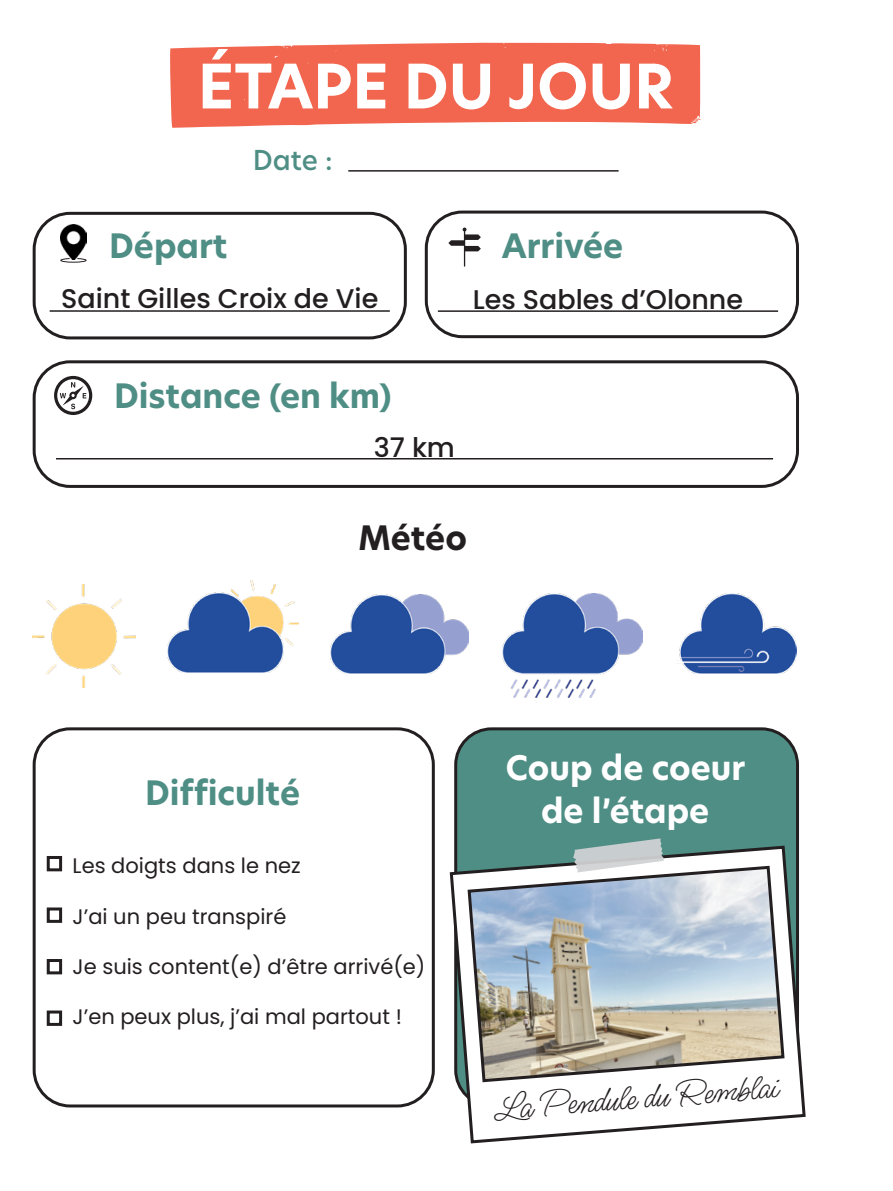
<style>
.page{position:relative;width:893px;height:1191px;background:#fff}
.page>*{position:absolute;margin:0;border:0;box-sizing:border-box;transform-origin:0 0}
._01_Titre{font:700 60px "New Hero";color:#fff}
._02_Sous_titre{font:36px "Ms Madi";color:#231f20}
._02_Sous_titre-2{font:700 33px "New Hero";color:#4f8e85}
._02_Sous_titre-3{font:700 33px "New Hero";color:#fff}
._02_Sous_titre-4{font:700 33px "New Hero";color:#231f20}
._02_Sous_titre-5{font:500 27px "Poppins";color:#231f20}
._02_Sous_titre-6{font:500 27px "New Hero";color:#4f8e85}
._01_bis_Sous_titre_é{font:21px "Poppins";color:#231f20}
</style>
<div class="page">
<div style="left:425px;top:210px;width:374px;height:128px;border:3px solid #231f20;border-radius:36px"></div>
<div style="left:33px;top:360px;width:766px;height:128px;border:3px solid #231f20;border-radius:36px"></div>
<svg style="left:170px;top:43px;width:530px;height:85px;background:#f2705b"></svg>
<div style="left:33px;top:212px;width:374px;height:127px;border:3px solid #231f20;border-radius:36px"></div>
<hr style="left:438px;top:310px;width:340px;height:2px;background:#231f20">
<hr style="left:56px;top:458px;width:717px;height:1px;background:#231f20">
<svg style="left:448px;top:227px;width:33px;height:40px"></svg>
<svg style="left:54px;top:376px;width:38px;height:39px"></svg>
<div style="left:456px;top:729px;width:341px;height:377px;background:#4f8e85;border-radius:36px"></div>
<div style="left:47px;top:856px;width:15px;height:15px;border:3px solid #231f20"></div>
<div style="left:47px;top:907px;width:15px;height:16px;border:3px solid #231f20"></div>
<div style="left:47px;top:959px;width:15px;height:15px;border:3px solid #231f20"></div>
<div style="left:47px;top:1010px;width:15px;height:16px;border:3px solid #231f20"></div>
<div style="left:33px;top:727px;width:402px;height:380px;border:3px solid #231f20;border-radius:36px"></div>
<hr style="left:50px;top:310px;width:340px;height:2px;background:#231f20">
<hr style="left:348px;top:170px;width:271px;height:2px;background:#231f20">
<svg style="left:60px;top:259px;width:27px;height:4px"></svg>
<img style="left:60px;top:225px;width:26px;height:35px">
<div style="left:581px;top:44px;width:32px;height:33px;background:#f2664f"></div>
<svg style="left:449px;top:844px;width:357px;height:300px"></svg>
<svg style="left:466px;top:864px;width:320px;height:219px;background:#bac0c2"></svg>
<svg style="left:573px;top:838px;width:91px;height:34px"></svg>
<img style="left:331px;top:595px;width:138px;height:78px">
<img style="left:168px;top:581px;width:131px;height:91px">
<img style="left:33px;top:584px;width:103px;height:103px">
<img style="left:679px;top:593px;width:118px;height:80px">
<img style="left:503px;top:594px;width:140px;height:104px">
<p class="_01_Titre" style="left:198px;top:46px;width:478px">ÉTAPE DU JOUR</p>
<p class="_02_Sous_titre-2" style="left:109px;top:224px;width:120px">Départ</p>
<p class="_02_Sous_titre-6" style="left:253px;top:142px;width:81px">Date :</p>
<p class="_02_Sous_titre-2" style="left:502px;top:224px;width:123px">Arrivée</p>
<p class="_02_Sous_titre-5" style="left:61px;top:283px;width:319px">Saint Gilles Croix de Vie</p>
<p class="_02_Sous_titre-5" style="left:473px;top:283px;width:272px">Les Sables d’Olonne</p>
<p class="_02_Sous_titre-2" style="left:114px;top:373px;width:279px">Distance (en km)</p>
<p class="_02_Sous_titre-5" style="left:374px;top:431px;width:83px">37 km</p>
<p class="_02_Sous_titre-4" style="left:358px;top:515px;width:110px">Météo</p>
<p class="_02_Sous_titre-2" style="left:145px;top:770px;width:156px">Difficulté</p>
<p class="_01_bis_Sous_titre_é" style="left:73px;top:853px;width:230px">Les doigts dans le nez</p>
<p class="_01_bis_Sous_titre_é" style="left:73px;top:904px;width:215px">J’ai un peu transpiré</p>
<p class="_01_bis_Sous_titre_é" style="left:73px;top:954px;width:354px">Je suis content(e) d’être arrivé(e)</p>
<p class="_01_bis_Sous_titre_é" style="left:73px;top:1005px;width:331px">J’en peux plus, j’ai mal partout !</p>
<p class="_02_Sous_titre-3" style="left:506px;top:745px;width:241px">Coup de coeur</p>
<p class="_02_Sous_titre-3" style="left:541px;top:788px;width:170px">de l’étape</p>
<p class="_02_Sous_titre" style="left:493px;top:1084px;width:286px;rotate:-4deg">La Pendule du Remblai</p>
</div>
